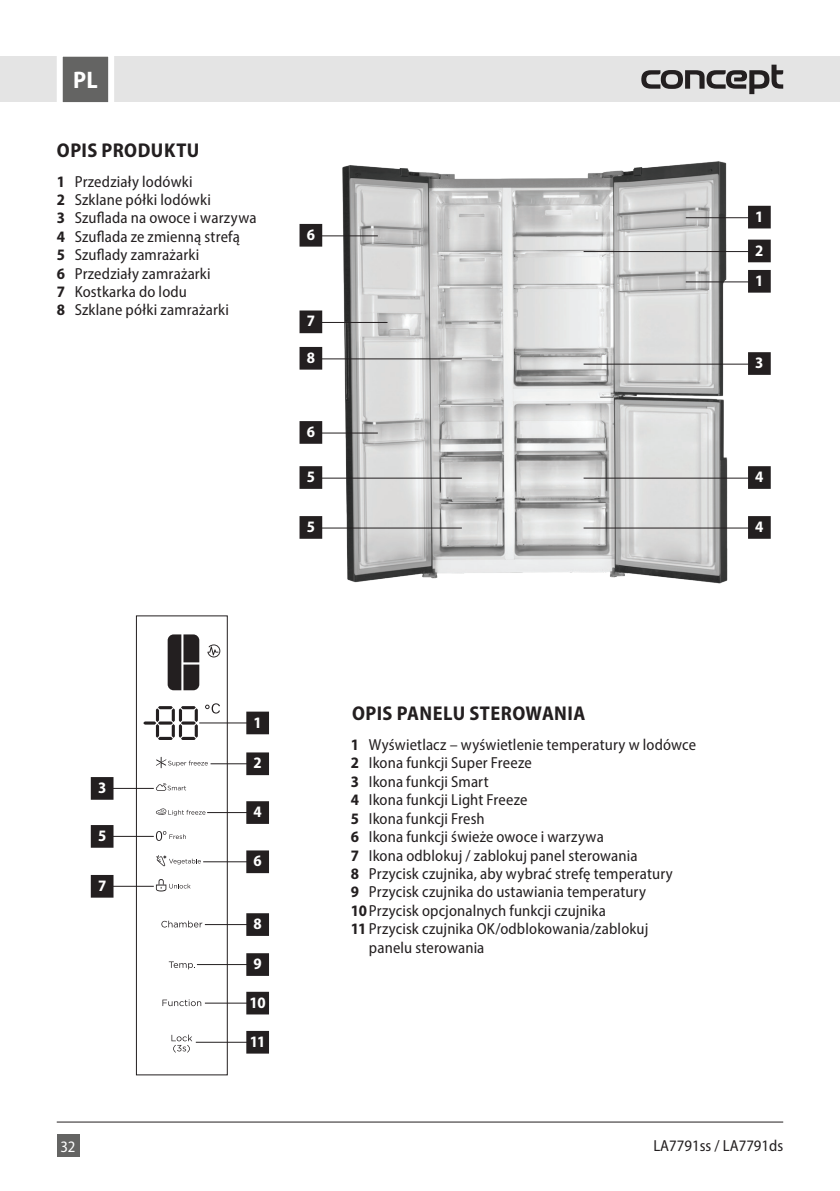
<style>
.page{position:relative;width:840px;height:1191px;background:#fff}
.page>*{position:absolute;margin:0;border:0;box-sizing:border-box;transform-origin:0 0}
.t1{font:700 semi-condensed 24px "Myriad Pro";color:#fff}
.t2{font:700 semi-condensed 20px "Myriad Pro";letter-spacing:.02em;color:#231f20}
.t3{font:semi-condensed 16px/18.4px "Myriad Pro";letter-spacing:.01em;color:#231f20}
.t4{font:700 semi-condensed 16px "Myriad Pro";color:#fff}
.t5{font:semi-condensed 16px "Myriad Pro";color:#fff}
.s1{font-weight:700}
</style>
<div class="page">
<div style="left:0;top:57px;width:839px;height:45px;background:#e4e4e4"></div>
<div style="left:57px;top:1134px;width:22px;height:23px;background:#646463"></div>
<svg style="left:641px;top:65px;width:141px;height:29px"></svg>
<svg style="left:54px;top:56px;width:63px;height:47px;background:#909090"></svg>
<hr style="left:57px;top:1121px;width:725px;height:1px;background:#231f20">
<img style="left:320px;top:161px;width:416px;height:423px">
<div style="left:300px;top:225px;width:21px;height:21px;background:#231f20"></div>
<div style="left:299px;top:224px;width:23px;height:23px;border:2px solid #231f20"></div>
<div style="left:300px;top:311px;width:21px;height:21px;background:#231f20"></div>
<div style="left:299px;top:310px;width:23px;height:23px;border:2px solid #231f20"></div>
<div style="left:300px;top:348px;width:21px;height:20px;background:#231f20"></div>
<div style="left:299px;top:347px;width:23px;height:22px;border:2px solid #231f20"></div>
<div style="left:300px;top:467px;width:21px;height:21px;background:#231f20"></div>
<div style="left:299px;top:466px;width:23px;height:23px;border:2px solid #231f20"></div>
<div style="left:300px;top:517px;width:21px;height:21px;background:#231f20"></div>
<div style="left:299px;top:516px;width:23px;height:23px;border:2px solid #231f20"></div>
<div style="left:300px;top:422px;width:21px;height:21px;background:#231f20"></div>
<div style="left:299px;top:421px;width:23px;height:23px;border:2px solid #231f20"></div>
<div style="left:748px;top:207px;width:21px;height:20px;background:#231f20"></div>
<div style="left:747px;top:206px;width:23px;height:22px;border:2px solid #231f20"></div>
<div style="left:748px;top:271px;width:21px;height:21px;background:#231f20"></div>
<div style="left:747px;top:270px;width:23px;height:23px;border:2px solid #231f20"></div>
<div style="left:748px;top:467px;width:21px;height:21px;background:#231f20"></div>
<div style="left:747px;top:466px;width:23px;height:23px;border:2px solid #231f20"></div>
<div style="left:748px;top:353px;width:21px;height:21px;background:#231f20"></div>
<div style="left:747px;top:352px;width:23px;height:23px;border:2px solid #231f20"></div>
<div style="left:748px;top:241px;width:21px;height:20px;background:#231f20"></div>
<div style="left:747px;top:240px;width:23px;height:22px;border:2px solid #231f20"></div>
<div style="left:748px;top:517px;width:21px;height:21px;background:#231f20"></div>
<div style="left:747px;top:516px;width:23px;height:23px;border:2px solid #231f20"></div>
<hr style="left:321px;top:235px;width:56px;height:1px;background:#231f20">
<hr style="left:321px;top:322px;width:66px;height:1px;background:#231f20">
<hr style="left:321px;top:358px;width:140px;height:1px;background:#231f20">
<hr style="left:321px;top:477px;width:140px;height:1px;background:#231f20">
<hr style="left:321px;top:527px;width:140px;height:1px;background:#231f20">
<hr style="left:321px;top:432px;width:56px;height:1px;background:#231f20">
<hr style="left:685px;top:217px;width:64px;height:1px;background:#231f20">
<hr style="left:685px;top:281px;width:64px;height:1px;background:#231f20">
<hr style="left:583px;top:477px;width:166px;height:1px;background:#231f20">
<hr style="left:583px;top:364px;width:166px;height:1px;background:#231f20">
<hr style="left:583px;top:251px;width:166px;height:1px;background:#231f20">
<hr style="left:583px;top:527px;width:166px;height:1px;background:#231f20">
<div style="left:136px;top:615px;width:91px;height:460px;border:1px solid #231f20"></div>
<svg style="left:167px;top:634px;width:32px;height:56px;background:#3e3b3c"></svg>
<svg style="left:205px;top:703px;width:15px;height:10px"></svg>
<svg style="left:143px;top:706px;width:55px;height:34px"></svg>
<svg style="left:156px;top:783px;width:30px;height:7px"></svg>
<svg style="left:156px;top:757px;width:52px;height:11px"></svg>
<svg style="left:156px;top:808px;width:49px;height:7px"></svg>
<svg style="left:156px;top:831px;width:30px;height:10px"></svg>
<svg style="left:156px;top:879px;width:34px;height:12px"></svg>
<svg style="left:156px;top:855px;width:45px;height:11px"></svg>
<svg style="left:169px;top:961px;width:26px;height:8px"></svg>
<svg style="left:162px;top:999px;width:39px;height:7px"></svg>
<svg style="left:161px;top:920px;width:41px;height:7px"></svg>
<svg style="left:171px;top:1034px;width:21px;height:18px"></svg>
<svg style="left:207px;top:644px;width:13px;height:13px"></svg>
<div style="left:92px;top:778px;width:20px;height:20px;background:#231f20"></div>
<div style="left:91px;top:777px;width:22px;height:22px;border:2px solid #231f20"></div>
<div style="left:92px;top:826px;width:20px;height:20px;background:#231f20"></div>
<div style="left:91px;top:825px;width:22px;height:22px;border:2px solid #231f20"></div>
<div style="left:92px;top:876px;width:20px;height:20px;background:#231f20"></div>
<div style="left:91px;top:875px;width:22px;height:22px;border:2px solid #231f20"></div>
<div style="left:247px;top:753px;width:21px;height:21px;background:#231f20"></div>
<div style="left:246px;top:752px;width:23px;height:23px;border:2px solid #231f20"></div>
<div style="left:247px;top:802px;width:21px;height:21px;background:#231f20"></div>
<div style="left:246px;top:801px;width:23px;height:23px;border:2px solid #231f20"></div>
<div style="left:247px;top:851px;width:21px;height:21px;background:#231f20"></div>
<div style="left:246px;top:850px;width:23px;height:23px;border:2px solid #231f20"></div>
<div style="left:247px;top:914px;width:21px;height:21px;background:#231f20"></div>
<div style="left:246px;top:913px;width:23px;height:23px;border:2px solid #231f20"></div>
<div style="left:247px;top:954px;width:21px;height:21px;background:#231f20"></div>
<div style="left:246px;top:953px;width:23px;height:23px;border:2px solid #231f20"></div>
<div style="left:247px;top:992px;width:21px;height:21px;background:#231f20"></div>
<div style="left:246px;top:991px;width:23px;height:23px;border:2px solid #231f20"></div>
<div style="left:247px;top:1032px;width:21px;height:20px;background:#231f20"></div>
<div style="left:246px;top:1031px;width:23px;height:22px;border:2px solid #231f20"></div>
<div style="left:247px;top:712px;width:21px;height:21px;background:#231f20"></div>
<div style="left:246px;top:711px;width:23px;height:23px;border:2px solid #231f20"></div>
<hr style="left:210px;top:763px;width:38px;height:1px;background:#231f20">
<hr style="left:207px;top:812px;width:41px;height:1px;background:#231f20">
<hr style="left:203px;top:861px;width:45px;height:1px;background:#231f20">
<hr style="left:205px;top:924px;width:43px;height:1px;background:#231f20">
<hr style="left:197px;top:964px;width:51px;height:1px;background:#231f20">
<hr style="left:205px;top:1002px;width:43px;height:1px;background:#231f20">
<hr style="left:196px;top:1041px;width:52px;height:1px;background:#231f20">
<hr style="left:199px;top:722px;width:49px;height:1px;background:#231f20">
<hr style="left:113px;top:788px;width:41px;height:1px;background:#231f20">
<hr style="left:113px;top:836px;width:41px;height:1px;background:#231f20">
<hr style="left:113px;top:885px;width:41px;height:1px;background:#231f20">
<h1 class="t1" style="left:73px;top:65px;width:26px">PL</h1>
<p class="t2" style="left:57px;top:137px;width:144px">OPIS PRODUKTU</p>
<p class="t3" style="left:57px;top:172px;width:201px"><span class="s1">1</span> Przedziały lodówki<br><span class="s1">2</span> Szklane półki lodówki<br><span class="s1">3</span> Szuflada na owoce i warzywa<br><span class="s1">4</span> Szuflada ze zmienną strefą<br><span class="s1">5</span> Szuflady zamrażarki<br><span class="s1">6</span> Przedziały zamrażarki<br><span class="s1">7</span> Kostkarka do lodu<br><span class="s1">8</span> Szklane półki zamrażarki</p>
<p class="t4" style="left:306px;top:224px;width:10px">6</p>
<p class="t4" style="left:306px;top:311px;width:10px">7</p>
<p class="t4" style="left:306px;top:347px;width:10px">8</p>
<p class="t4" style="left:306px;top:421px;width:10px">6</p>
<p class="t4" style="left:306px;top:466px;width:10px">5</p>
<p class="t4" style="left:306px;top:516px;width:10px">5</p>
<p class="t4" style="left:754px;top:206px;width:10px">1</p>
<p class="t4" style="left:754px;top:240px;width:10px">2</p>
<p class="t4" style="left:754px;top:270px;width:10px">1</p>
<p class="t4" style="left:754px;top:352px;width:10px">3</p>
<p class="t4" style="left:754px;top:466px;width:10px">4</p>
<p class="t4" style="left:754px;top:516px;width:10px">4</p>
<p class="t4" style="left:98px;top:777px;width:10px">3</p>
<p class="t4" style="left:98px;top:825px;width:10px">5</p>
<p class="t4" style="left:98px;top:875px;width:10px">7</p>
<p class="t4" style="left:253px;top:712px;width:10px">1</p>
<p class="t4" style="left:253px;top:752px;width:10px">2</p>
<p class="t4" style="left:253px;top:801px;width:10px">4</p>
<p class="t4" style="left:253px;top:850px;width:10px">6</p>
<p class="t4" style="left:253px;top:913px;width:10px">8</p>
<p class="t4" style="left:253px;top:953px;width:10px">9</p>
<p class="t4" style="left:249px;top:992px;width:18px">10</p>
<p class="t4" style="left:250px;top:1031px;width:17px">11</p>
<p class="t2" style="left:352px;top:700px;width:235px">OPIS PANELU STEROWANIA</p>
<p class="t3" style="left:351px;top:735px;width:346px"><span class="s1">1</span> Wyświetlacz – wyświetlenie temperatury w lodówce</p>
<p class="t3" style="left:351px;top:753px;width:182px"><span class="s1">2</span> Ikona funkcji Super Freeze</p>
<p class="t3" style="left:351px;top:772px;width:139px"><span class="s1">3</span> Ikona funkcji Smart</p>
<p class="t3" style="left:351px;top:790px;width:178px"><span class="s1">4</span> Ikona funkcji Light Freeze</p>
<p class="t3" style="left:351px;top:809px;width:135px"><span class="s1">5</span> Ikona funkcji Fresh</p>
<p class="t3" style="left:351px;top:827px;width:254px"><span class="s1">6</span> Ikona funkcji świeże owoce i warzywa</p>
<p class="t3" style="left:351px;top:845px;width:288px"><span class="s1">7</span> Ikona odblokuj / zablokuj panel sterowania</p>
<p class="t3" style="left:351px;top:864px;width:323px"><span class="s1">8</span> Przycisk czujnika, aby wybrać strefę temperatury</p>
<p class="t3" style="left:351px;top:882px;width:296px"><span class="s1">9</span> Przycisk czujnika do ustawiania temperatury</p>
<p class="t3" style="left:351px;top:901px;width:256px"><span class="s1">10</span>Przycisk opcjonalnych funkcji czujnika</p>
<p class="t3" style="left:351px;top:919px;width:299px"><span class="s1">11</span> Przycisk czujnika OK/odblokowania/zablokuj</p>
<p class="t3" style="left:369px;top:937px;width:117px">panelu sterowania</p>
<p class="t5" style="left:61px;top:1136px;width:16px">32</p>
<p class="t3" style="left:653px;top:1135px;width:131px">LA7791ss / LA7791ds</p>
</div>
